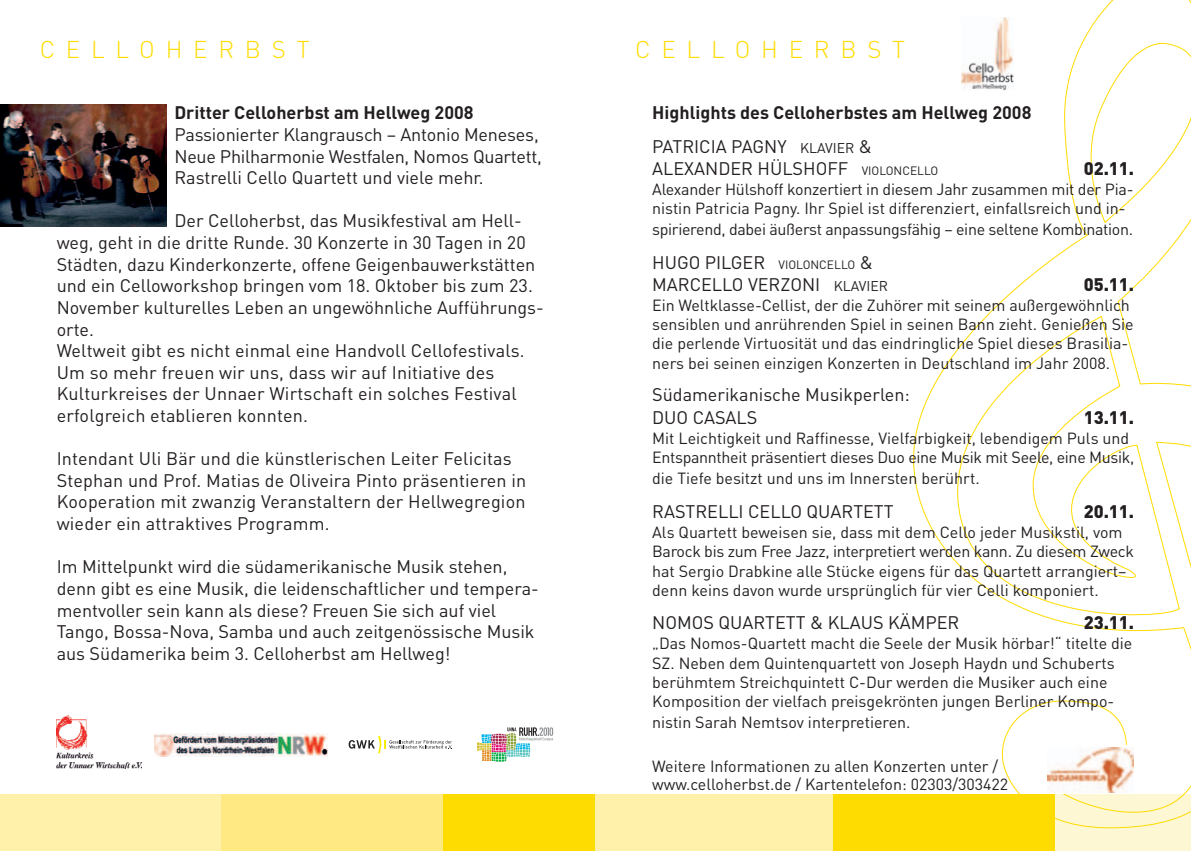
<style>
.page{position:relative;width:1191px;height:851px;background:#fff}
.page>*{position:absolute;margin:0;border:0;box-sizing:border-box;transform-origin:0 0}
.t1{font:300 24px "DIN";letter-spacing:.45em;color:#ffdc01}
.t2{font:18px/21.6px "DIN";color:#231f20}
.t3{font:700 18px/33px "DIN";color:#231f20}
.t4{font:900 18px "DIN";color:#231f20}
.t5{font:16px/19.2px "DIN";color:#231f20}
.t6{font:16px/19.2px "DIN";letter-spacing:-.02em;color:#231f20}
.s1{font-weight:400}
.s2{font-weight:400;font-size:14px}
.s3{font-size:12px}
.s4{font-size:14px}
</style>
<div class="page">
<div style="left:442px;top:794px;width:153px;height:56px;background:#ffdc01"></div>
<div style="left:0;top:794px;width:221px;height:56px;background:#fff0aa"></div>
<div style="left:221px;top:794px;width:221px;height:56px;background:#ffe982"></div>
<div style="left:1054px;top:794px;width:137px;height:56px;background:#fef7d4"></div>
<div style="left:595px;top:794px;width:238px;height:56px;background:#fff0aa"></div>
<div style="left:833px;top:794px;width:221px;height:56px;background:#ffdc01"></div>
<svg style="left:913px;top:0;width:278px;height:829px"></svg>
<svg style="left:952px;top:316px;width:227px;height:313px"></svg>
<svg style="left:1156px;top:439px;width:35px;height:163px"></svg>
<svg style="left:1076px;top:40px;width:115px;height:183px"></svg>
<div style="left:53px;top:714px;width:91px;height:55px;background:linear-gradient(to bottom,#fff,#fff)"></div>
<img style="left:57px;top:715px;width:85px;height:53px">
<div style="left:1043px;top:745px;width:91px;height:49px;background:#fff"></div>
<img style="left:1047px;top:747px;width:86px;height:45px">
<div style="left:957px;top:17px;width:59px;height:76px;background:#fff"></div>
<img style="left:961px;top:17px;width:52px;height:73px">
<img style="left:0;top:105px;width:166px;height:122px">
<svg style="left:349px;top:735px;width:103px;height:18px"></svg>
<svg style="left:477px;top:727px;width:76px;height:34px"></svg>
<img style="left:154px;top:733px;width:173px;height:23px">
<h1 class="t1" style="left:40px;top:41px;width:271px">CELLOHERBST</h1>
<h1 class="t1" style="left:635px;top:41px;width:271px">CELLOHERBST</h1>
<p class="t3" style="left:174px;top:98px;width:301px">Dritter Celloherbst am Hellweg 2008</p>
<p class="t2" style="left:174px;top:126px;width:369px">Passionierter Klangrausch – Antonio Meneses,<br>Neue Philharmonie Westfalen, Nomos Quartett,<br>Rastrelli Cello Quartett und viele mehr.</p>
<p class="t2" style="left:57px;top:212px;width:489px;text-indent:118px">Der Celloherbst, das Musikfestival am Hell&shy;weg, geht in die dritte Runde. 30 Konzerte in 30 Tagen in 20<br>Städten, dazu Kinderkonzerte, offene Geigenbauwerkstätten und ein Celloworkshop bringen vom 18. Oktober bis zum 23.<br>November kulturelles Leben an ungewöhnliche Aufführungs&shy;orte.<br>Weltweit gibt es nicht einmal eine Handvoll Cellofestivals.<br>Um so mehr freuen wir uns, dass wir auf Initiative des Kulturkreises der Unnaer Wirtschaft ein solches Festival erfolgreich etablieren konnten.</p>
<p class="t2" style="left:57px;top:450px;width:471px">Intendant Uli Bär und die künstlerischen Leiter Felicitas Stephan und Prof. Matias de Oliveira Pinto präsentieren in Kooperation mit zwanzig Veranstaltern der Hellwegregion wieder ein attraktives Programm.</p>
<p class="t2" style="left:57px;top:558px;width:484px">Im Mittelpunkt wird die südamerikanische Musik stehen, denn gibt es eine Musik, die leidenschaftlicher und tempera&shy;mentvoller sein kann als diese? Freuen Sie sich auf viel Tango, Bossa-Nova, Samba und auch zeitgenössische Musik aus Südamerika beim 3. Celloherbst am Hellweg!</p>
<p class="t3" style="left:652px;top:98px;width:381px">Highlights des Celloherbstes am Hellweg 2008<br><span class="s1">PATRICIA PAGNY</span> <span class="s2">KLAVIER</span> <span class="s1">&amp;</span></p>
<p class="t2" style="left:652px;top:160px;width:288px">ALEXANDER HÜLSHOFF <span class="s3">VIOLONCELLO</span></p>
<p class="t4" style="left:1083px;top:162px;width:52px">02.11.</p>
<p class="t5" style="left:652px;top:181px;width:483px">Alexander Hülshoff konzertiert in diesem Jahr zusammen mit der Pia&shy;nistin Patricia Pagny. Ihr Spiel ist differenziert, einfallsreich und in-</p>
<p class="t6" style="left:652px;top:221px;width:482px">spirierend, dabei äußerst anpassungsfähig – eine seltene Kombination.</p>
<p class="t2" style="left:652px;top:253px;width:237px;line-height:22.4px">HUGO PILGER <span class="s3">VIOLONCELLO</span> &amp;<br>MARCELLO VERZONI <span class="s4">KLAVIER</span></p>
<p class="t4" style="left:1083px;top:278px;width:52px">05.11.</p>
<p class="t5" style="left:652px;top:297px;width:483px">Ein Weltklasse-Cellist, der die Zuhörer mit seinem außergewöhnlich sensiblen und anrührenden Spiel in seinen Bann zieht. Genießen Sie die perlende Virtuosität und das eindringliche Spiel dieses Brasilia&shy;ners bei seinen einzigen Konzerten in Deutschland im Jahr 2008.</p>
<p class="t2" style="left:652px;top:385px;width:259px;line-height:22.4px">Südamerikanische Musikperlen:<br>DUO CASALS</p>
<p class="t4" style="left:1083px;top:411px;width:52px">13.11.</p>
<p class="t6" style="left:652px;top:430px;width:484px">Mit Leichtigkeit und Raffinesse, Vielfarbigkeit, lebendigem Puls und<br>Entspanntheit präsentiert dieses Duo eine Musik mit Seele, eine Musik,</p>
<p class="t5" style="left:652px;top:470px;width:329px">die Tiefe besitzt und uns im Innersten berührt.</p>
<p class="t2" style="left:652px;top:503px;width:243px">RASTRELLI CELLO QUARTETT</p>
<p class="t4" style="left:1083px;top:505px;width:52px">20.11.</p>
<p class="t5" style="left:652px;top:524px;width:483px">Als Quartett beweisen sie, dass mit dem Cello jeder Musikstil, vom Barock bis zum Free Jazz, interpretiert werden kann. Zu diesem Zweck hat Sergio Drabkine alle Stücke eigens für das Quartett arrangiert– denn keins davon wurde ursprünglich für vier Celli komponiert.</p>
<p class="t2" style="left:652px;top:614px;width:309px">NOMOS QUARTETT &amp; KLAUS KÄMPER</p>
<p class="t4" style="left:1083px;top:616px;width:52px">23.11.</p>
<p class="t5" style="left:652px;top:635px;width:482px">„Das Nomos-Quartett macht die Seele der Musik hörbar!“ titelte die SZ. Neben dem Quintenquartett von Joseph Haydn und Schuberts berühmtem Streichquintett C-Dur werden die Musiker auch eine Komposition der vielfach preisgekrönten jungen Berliner Kompo-</p>
<p class="t5" style="left:652px;top:714px;width:260px">nistin Sarah Nemtsov interpretieren.</p>
<p class="t5" style="left:652px;top:758px;width:357px;line-height:18px">Weitere Informationen zu allen Konzerten unter / www.celloherbst.de / Kartentelefon: 02303/303422</p>
</div>
